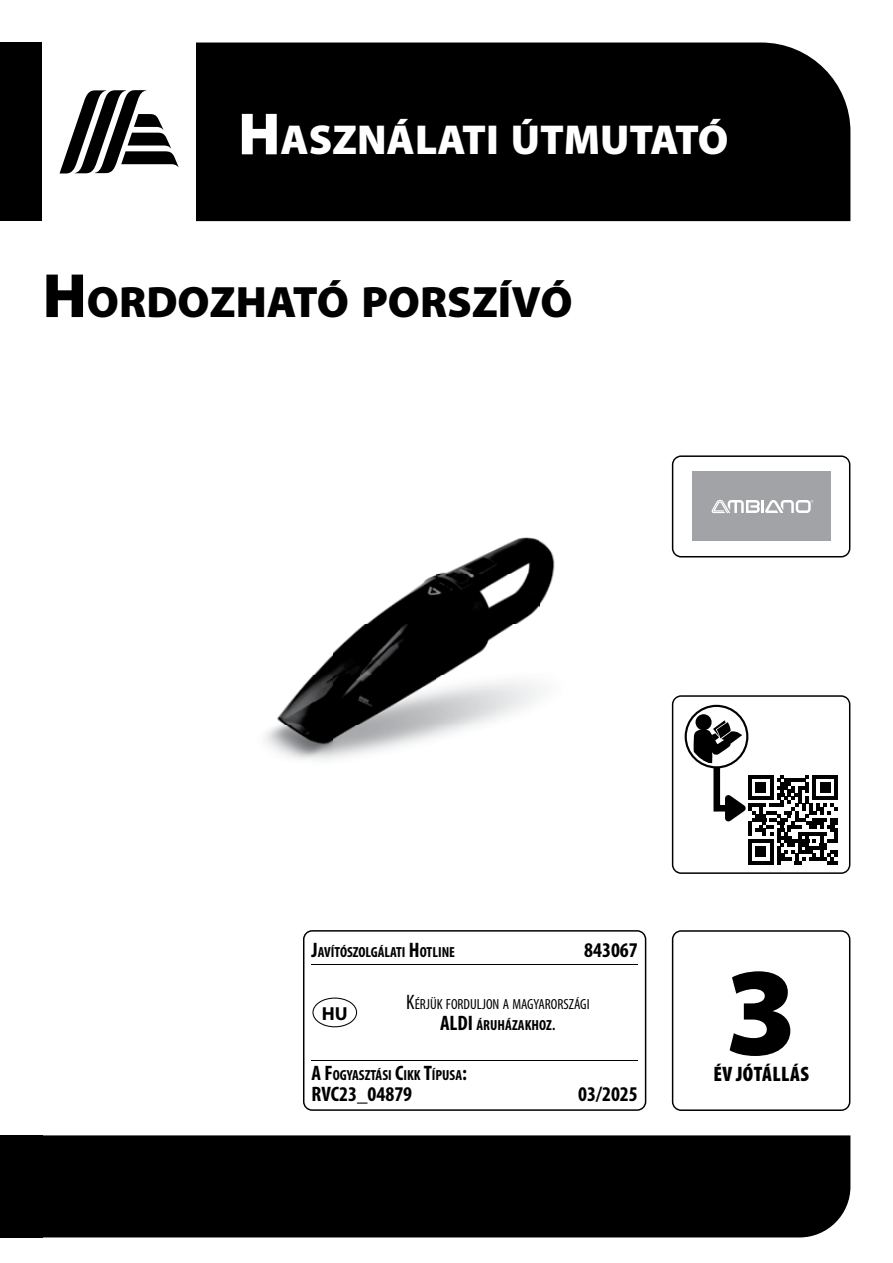
<style>
.page{position:relative;width:893px;height:1263px;background:#fff}
.page>*{position:absolute;margin:0;border:0;box-sizing:border-box;transform-origin:0 0}
.t1{font:900 126px "Myriad Pro";color:#000}
.t2{font:900 44.1px "Myriad Pro";color:#000}
.t3{font:900 42px "Myriad Pro";color:#fff}
.t4{font:700 condensed 21px "Myriad Pro";color:#000}
.t5{font:900 condensed 21px "Myriad Pro";letter-spacing:.02em;color:#000}
.t6{font:700 18.9px "Myriad Pro";color:#000}
.t7{font:700 condensed 14.7px "Myriad Pro";color:#000}
.t8{font:condensed 14.7px/21px "Myriad Pro";color:#000;text-align:center}
.s1{font-size:60px}
.s2{font-size:63px}
.s3{font-size:21px}
.s4{font-weight:700;font-size:21px}
.s5{font-weight:700}
</style>
<div class="page">
<div style="left:196px;top:43px;width:654px;height:178px;background:#000"></div>
<div style="left:43px;top:1135px;width:807px;height:102px;background:#000"></div>
<div style="left:0;top:43px;width:43px;height:178px;background:#000"></div>
<div style="left:0;top:1135px;width:43px;height:102px;background:#000"></div>
<svg style="left:60px;top:90px;width:119px;height:83px"></svg>
<svg style="left:672px;top:930px;width:178px;height:181px"></svg>
<svg style="left:672px;top:695px;width:178px;height:179px"></svg>
<svg style="left:303px;top:930px;width:343px;height:181px"></svg>
<svg style="left:672px;top:455px;width:178px;height:102px"></svg>
<img style="left:265px;top:537px;width:290px;height:223px">
<h3 class="t3" style="left:238px;top:116px;width:492px"><span class="s1">H</span>ASZNÁLATI ÚTMUTATÓ</h3>
<h2 class="t2" style="left:43px;top:277px;width:532px"><span class="s2">H</span>ORDOZHATÓ PORSZÍVÓ</h2>
<p class="t7" style="left:311px;top:944px;width:145px"><span class="s3">J</span>AVÍTÓSZOLGÁLATI <span class="s3">H</span>OTLINE</p>
<h3 class="t4" style="left:584px;top:939px;width:55px">843067</h3>
<p class="t8" style="left:406px;top:994px;width:185px"><span class="s3">K</span>ÉRJÜK FORDULJON A MAGYARORSZÁGI<br><span class="s4">ALDI</span> <span class="s5">ÁRUHÁZAKHOZ</span><span class="s3">.</span></p>
<p class="t7" style="left:311px;top:1067px;width:157px"><span class="s3">A F</span>OGYASZTÁSI <span class="s3">C</span>IKK <span class="s3">T</span>ÍPUSA<span class="s3">:</span></p>
<h3 class="t4" style="left:311px;top:1082px;width:102px">RVC23_04879</h3>
<h3 class="t4" style="left:578px;top:1082px;width:61px">03/2025</h3>
<p class="t6" style="left:322px;top:1001px;width:27px">HU</p>
<h1 class="t1" style="left:725px;top:940px;width:74px">3</h1>
<h3 class="t5" style="left:713px;top:1062px;width:97px">ÉV JÓTÁLLÁS</h3>
</div>
